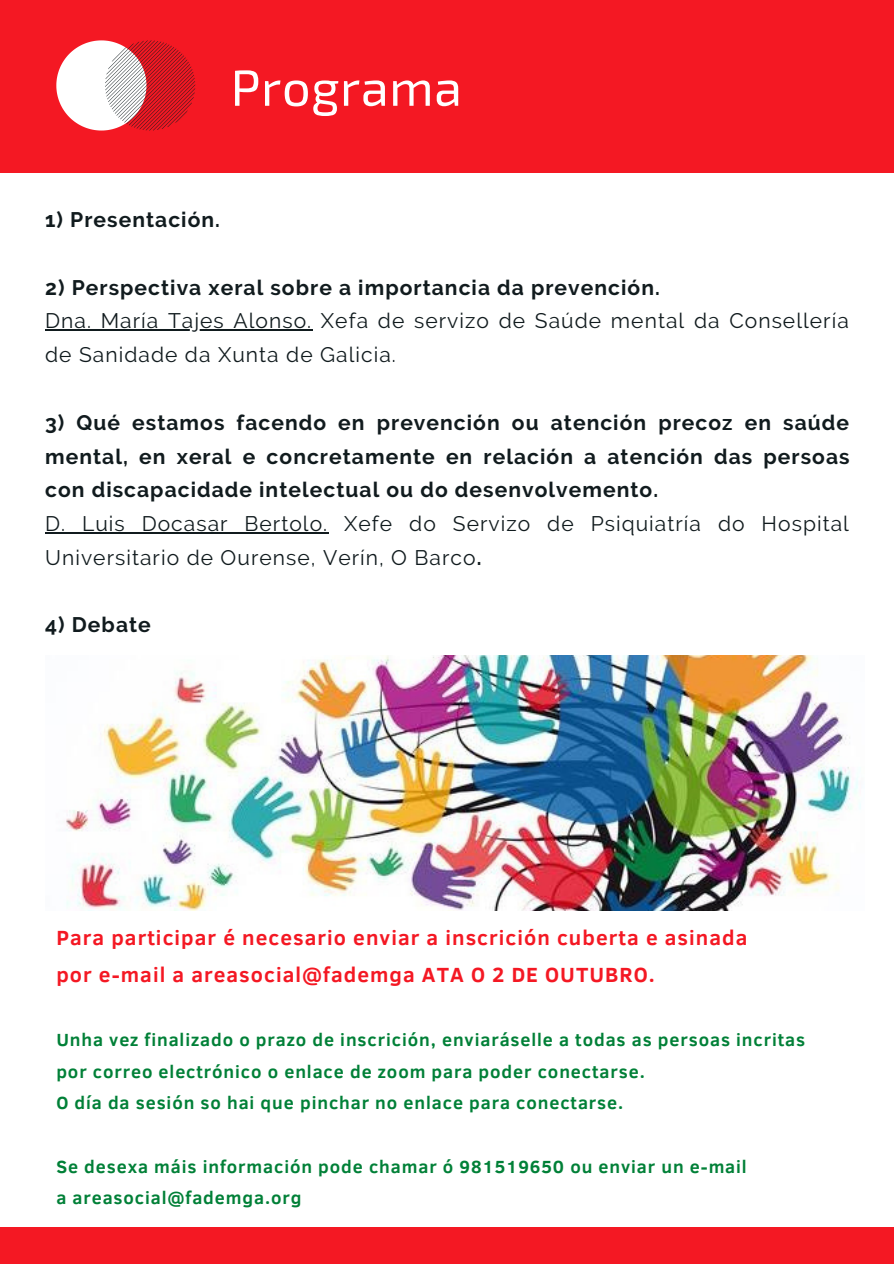
<style>
.page{position:relative;width:894px;height:1264px;background:#fff}
.page>*{position:absolute;margin:0;border:0;box-sizing:border-box;transform-origin:0 0}
.t1{font:50.7px "Exo 2";letter-spacing:.01em;color:#fff}
.t2{font:700 21px/33.8px "Raleway";letter-spacing:.05em;color:#111b1e;text-align:justify}
.t3{font:21px/33.8px "Raleway";letter-spacing:.05em;color:#111b1e}
.t4{font:700 21px/37.2px "Clear Sans";letter-spacing:.05em;color:#f41823}
.t5{font:700 18px/31.5px "Clear Sans";letter-spacing:.05em;color:#008037}
.s1{font-weight:700}
</style>
<div class="page">
<div style="left:0;top:0;width:893px;height:172px;background:#f41823"></div>
<svg style="left:56px;top:40px;width:139px;height:90px"></svg>
<hr style="left:45px;top:329px;width:267px;height:1px;background:#111b1e">
<hr style="left:45px;top:532px;width:283px;height:1px;background:#111b1e">
<div style="left:0;top:1226px;width:893px;height:37px;background:#f41823"></div>
<img style="left:66px;top:655px;width:795px;height:255px">
<h1 class="t1" style="left:230px;top:55px;width:233px">Programa</h1>
<p class="t2" style="left:45px;top:203px;width:176px">1) Presentación.</p>
<p class="t2" style="left:45px;top:270px;width:616px">2) Perspectiva xeral sobre a importancia da prevención.</p>
<p class="t3" style="left:45px;top:304px;width:804px">Dna. María Tajes Alonso. Xefa de servizo de Saúde mental da Consellería de Sanidade da Xunta de Galicia.</p>
<p class="t2" style="left:45px;top:405px;width:805px">3) Qué estamos facendo en prevención ou atención precoz en saúde mental, en xeral e concretamente en relación a atención das persoas con discapacidade intelectual ou do desenvolvemento.</p>
<p class="t3" style="left:45px;top:507px;width:805px">D. Luis Docasar Bertolo. Xefe do Servizo de Psiquiatría do Hospital<br>Universitario de Ourense, Verín, O Barco<span class="s1">.</span></p>
<p class="t2" style="left:45px;top:608px;width:107px">4) Debate</p>
<p class="t4" style="left:56px;top:917px;width:692px">Para participar é necesario enviar a inscrición cuberta e asinada por e-mail a areasocial@fademga ATA O 2 DE OUTUBRO.</p>
<p class="t5" style="left:56px;top:1023px;width:750px">Unha vez finalizado o prazo de inscrición, enviaráselle a todas as persoas incritas por correo electrónico o enlace de zoom para poder conectarse.<br>O día da sesión so hai que pinchar no enlace para conectarse.</p>
<p class="t5" style="left:56px;top:1149px;width:691px">Se desexa máis información pode chamar ó 981519650 ou enviar un e-mail a areasocial@fademga.org</p>
</div>
